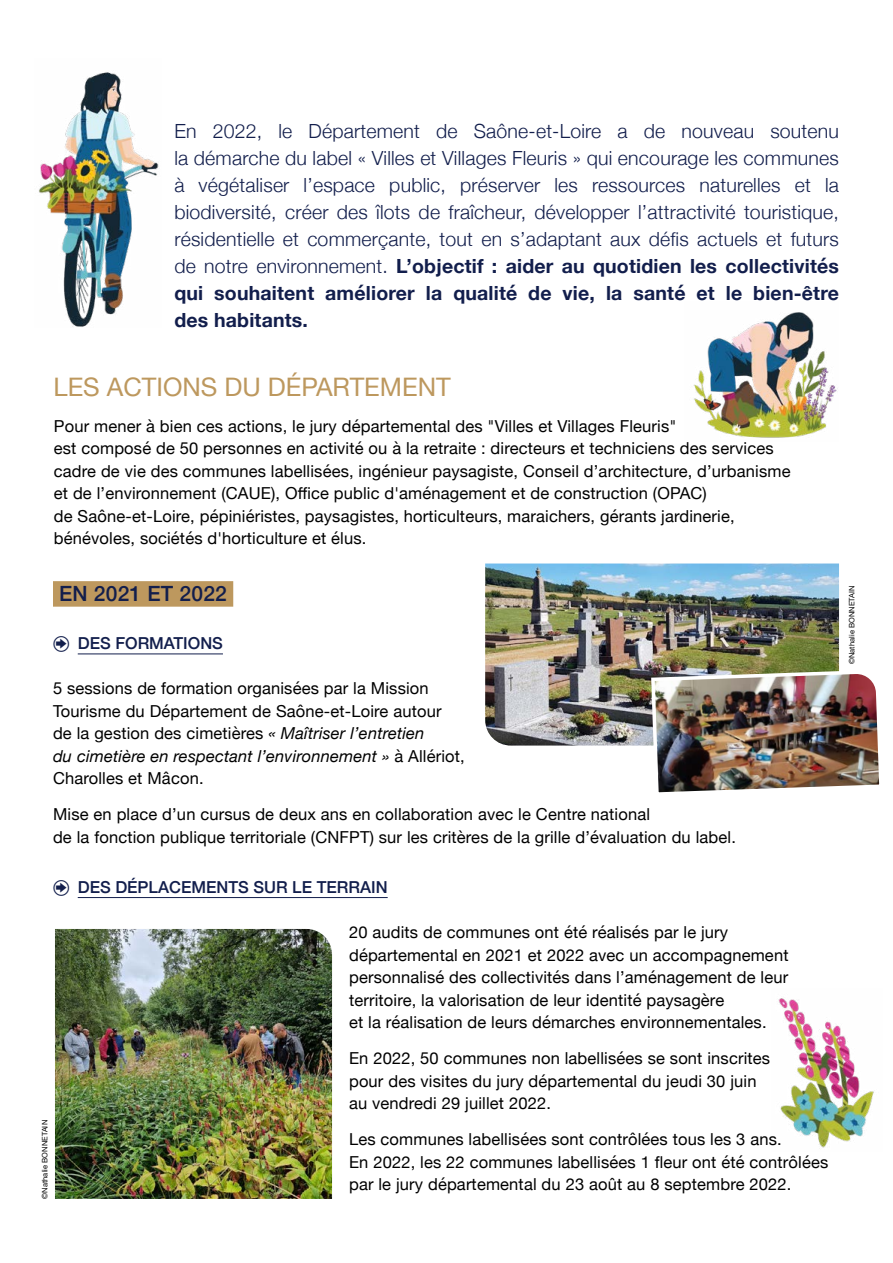
<style>
.page{position:relative;width:893px;height:1263px;background:#fff}
.page>*{position:absolute;margin:0;border:0;box-sizing:border-box;transform-origin:0 0}
.t1{font:25.5px "Helvetica Neue";color:#bd985e}
.t2{font:500 21px "Helvetica Neue";letter-spacing:.01em;color:#121e4c}
.t3{font:300 19.5px/27px "Helvetica Neue";letter-spacing:.01em;color:#121e4c;text-align:justify}
.t4{font:16.5px/22.5px "Helvetica Neue";letter-spacing:.01em;color:#000}
.t5{font:500 16.5px "Helvetica Neue";color:#121e4c}
.t6{font:7.5px "Helvetica Neue";letter-spacing:.01em;color:#000}
.s1{font-weight:700}
.s2{font-style:italic}
</style>
<div class="page">
<div style="left:53px;top:581px;width:180px;height:26px;background:#bd985e"></div>
<hr style="left:78px;top:653px;width:145px;height:1px;background:#121e4c">
<hr style="left:78px;top:897px;width:310px;height:1px;background:#121e4c">
<img style="left:55px;top:929px;width:277px;height:270px">
<img style="left:485px;top:563px;width:354px;height:182px">
<img style="left:649px;top:672px;width:231px;height:121px">
<img style="left:39px;top:72px;width:120px;height:255px">
<img style="left:778px;top:998px;width:96px;height:150px">
<img style="left:693px;top:312px;width:145px;height:126px">
<p class="t3" style="left:174px;top:116px;width:666px">En 2022, le Département de Saône-et-Loire a de nouveau soutenu la démarche du label « Villes et Villages Fleuris » qui encourage les communes à végétaliser l’espace public, préserver les ressources naturelles et la biodiversité, créer des îlots de fraîcheur, développer l’attractivité touristique, résidentielle et commerçante, tout en s’adaptant aux défis actuels et futurs de notre environnement. <span class="s1">L’objectif : aider au quotidien les collectivités qui souhaitent améliorer la qualité de vie, la santé et le bien-être des habitants.</span></p>
<h1 class="t1" style="left:54px;top:368px;width:399px">LES ACTIONS DU DÉPARTEMENT</h1>
<p class="t4" style="left:54px;top:415px;width:738px">Pour mener à bien ces actions, le jury départemental des "Villes et Villages Fleuris"<br>est composé de 50 personnes en activité ou à la retraite : directeurs et techniciens des services cadre de vie des communes labellisées, ingénieur paysagiste, Conseil d’architecture, d’urbanisme et de l’environnement (CAUE), Office public d'aménagement et de construction (OPAC)<br>de Saône-et-Loire, pépiniéristes, paysagistes, horticulteurs, maraichers, gérants jardinerie, bénévoles, sociétés d'horticulture et élus.</p>
<p class="t2" style="left:59px;top:577px;width:169px">EN 2021 ET 2022</p>
<p class="t5" style="left:78px;top:630px;width:147px">DES FORMATIONS</p>
<p class="t4" style="left:53px;top:678px;width:413px">5 sessions de formation organisées par la Mission Tourisme du Département de Saône-et-Loire autour<br>de la gestion des cimetières <span class="s2">« Maîtriser l’entretien<br>du cimetière en respectant l’environnement »</span> à Allériot, Charolles et Mâcon.</p>
<p class="t4" style="left:53px;top:804px;width:684px">Mise en place d’un cursus de deux ans en collaboration avec le Centre national<br>de la fonction publique territoriale (CNFPT) sur les critères de la grille d’évaluation du label.</p>
<p class="t5" style="left:78px;top:874px;width:311px">DES DÉPLACEMENTS SUR LE TERRAIN</p>
<p class="t4" style="left:349px;top:922px;width:441px">20 audits de communes ont été réalisés par le jury départemental en 2021 et 2022 avec un accompagnement personnalisé des collectivités dans l’aménagement de leur territoire, la valorisation de leur identité paysagère<br>et la réalisation de leurs démarches environnementales.</p>
<p class="t4" style="left:349px;top:1048px;width:423px">En 2022, 50 communes non labellisées se sont inscrites pour des visites du jury départemental du jeudi 30 juin au vendredi 29 juillet 2022.</p>
<p class="t4" style="left:349px;top:1129px;width:481px">Les communes labellisées sont contrôlées tous les 3 ans.<br>En 2022, les 22 communes labellisées 1 fleur ont été contrôlées par le jury départemental du 23 août au 8 septembre 2022.</p>
<p class="t6" style="left:39px;top:1199px;width:80px;rotate:-90deg">©Nathalie BONNETAIN</p>
<p class="t6" style="left:846px;top:664px;width:80px;rotate:-90deg">©Nathalie BONNETAIN</p>
</div>
